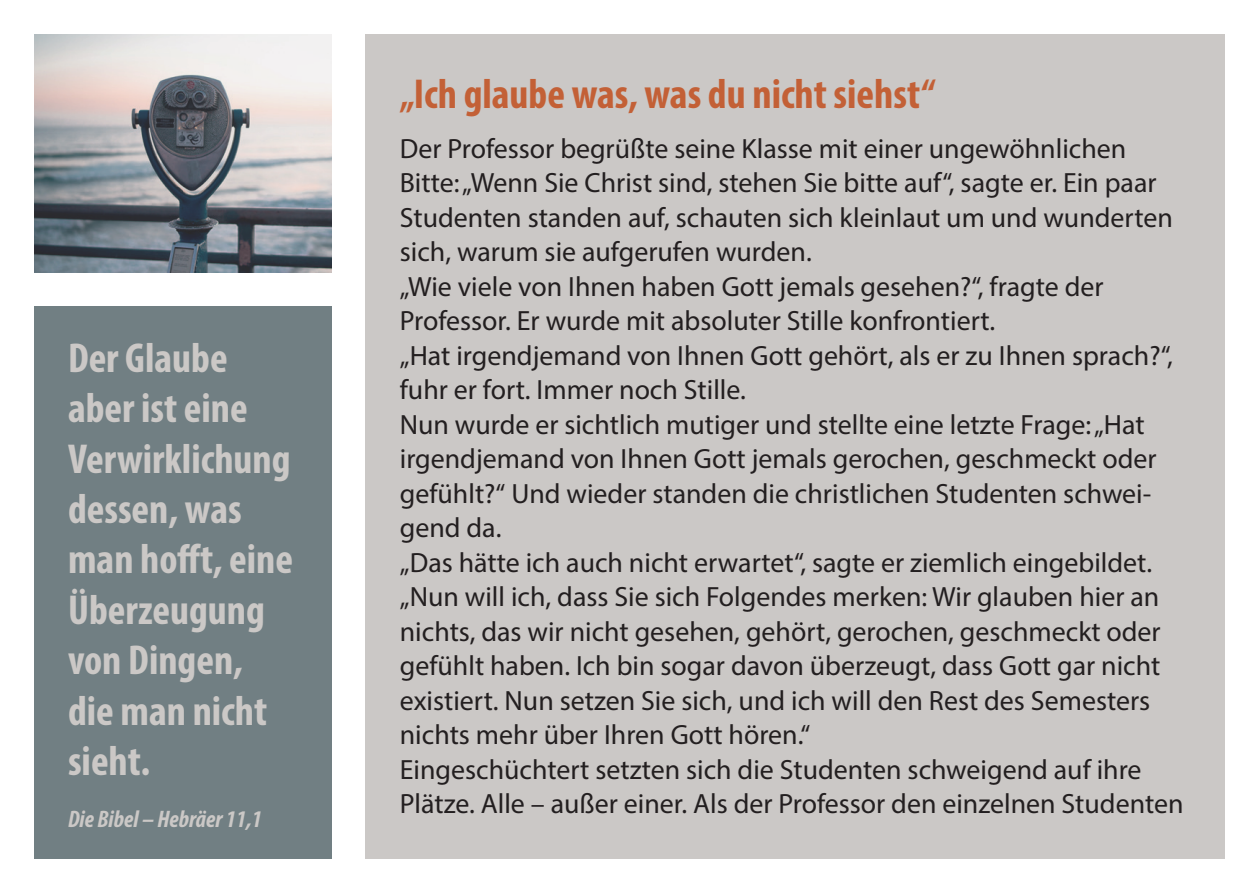
<style>
.page{position:relative;width:1259px;height:893px;background:#fff}
.page>*{position:absolute;margin:0;border:0;box-sizing:border-box;transform-origin:0 0}
.t1{font:700 condensed 42px/50.4px "Myriad Pro";color:#cbc8c6}
.t2{font:700 condensed 42px "Myriad Pro";color:#c36036}
.t3{font:27.9px/34.5px "Myriad Pro";color:#231f20}
.t4{font:italic 24px "Myriad Variable Concept";color:#cbc8c6}
</style>
<div class="page">
<div style="left:366px;top:34px;width:859px;height:825px;background:#cbc8c6"></div>
<img style="left:34px;top:34px;width:298px;height:238px">
<div style="left:34px;top:306px;width:298px;height:553px;background:#717f83"></div>
<h1 class="t1" style="left:68px;top:332px;width:226px">Der Glaube aber ist eine<br>Verwirklichung dessen, was man hofft, eine<br>Überzeugung von Dingen, die man nicht sieht.</h1>
<p class="t4" style="left:68px;top:805px;width:196px">Die Bibel – Hebräer 11,1</p>
<h1 class="t2" style="left:400px;top:68px;width:537px">„Ich glaube was, was du nicht siehst“</h1>
<p class="t3" style="left:400px;top:130px;width:785px">Der Professor begrüßte seine Klasse mit einer ungewöhnlichen Bitte: „Wenn Sie Christ sind, stehen Sie bitte auf“, sagte er. Ein paar Studenten standen auf, schauten sich kleinlaut um und wunderten sich, warum sie aufgerufen wurden.<br>„Wie viele von Ihnen haben Gott jemals gesehen?“, fragte der Professor. Er wurde mit absoluter Stille konfrontiert.<br>„Hat irgendjemand von Ihnen Gott gehört, als er zu Ihnen sprach?“, fuhr er fort. Immer noch Stille.<br>Nun wurde er sichtlich mutiger und stellte eine letzte Frage: „Hat irgendjemand von Ihnen Gott jemals gerochen, geschmeckt oder gefühlt?“ Und wieder standen die christlichen Studenten schwei&shy;gend da.<br>„Das hätte ich auch nicht erwartet“, sagte er ziemlich eingebildet. „Nun will ich, dass Sie sich Folgendes merken: Wir glauben hier an nichts, das wir nicht gesehen, gehört, gerochen, geschmeckt oder gefühlt haben. Ich bin sogar davon überzeugt, dass Gott gar nicht existiert. Nun setzen Sie sich, und ich will den Rest des Semesters nichts mehr über Ihren Gott hören.“<br>Eingeschüchtert setzten sich die Studenten schweigend auf ihre Plätze. Alle – außer einer. Als der Professor den einzelnen Studenten</p>
</div>
